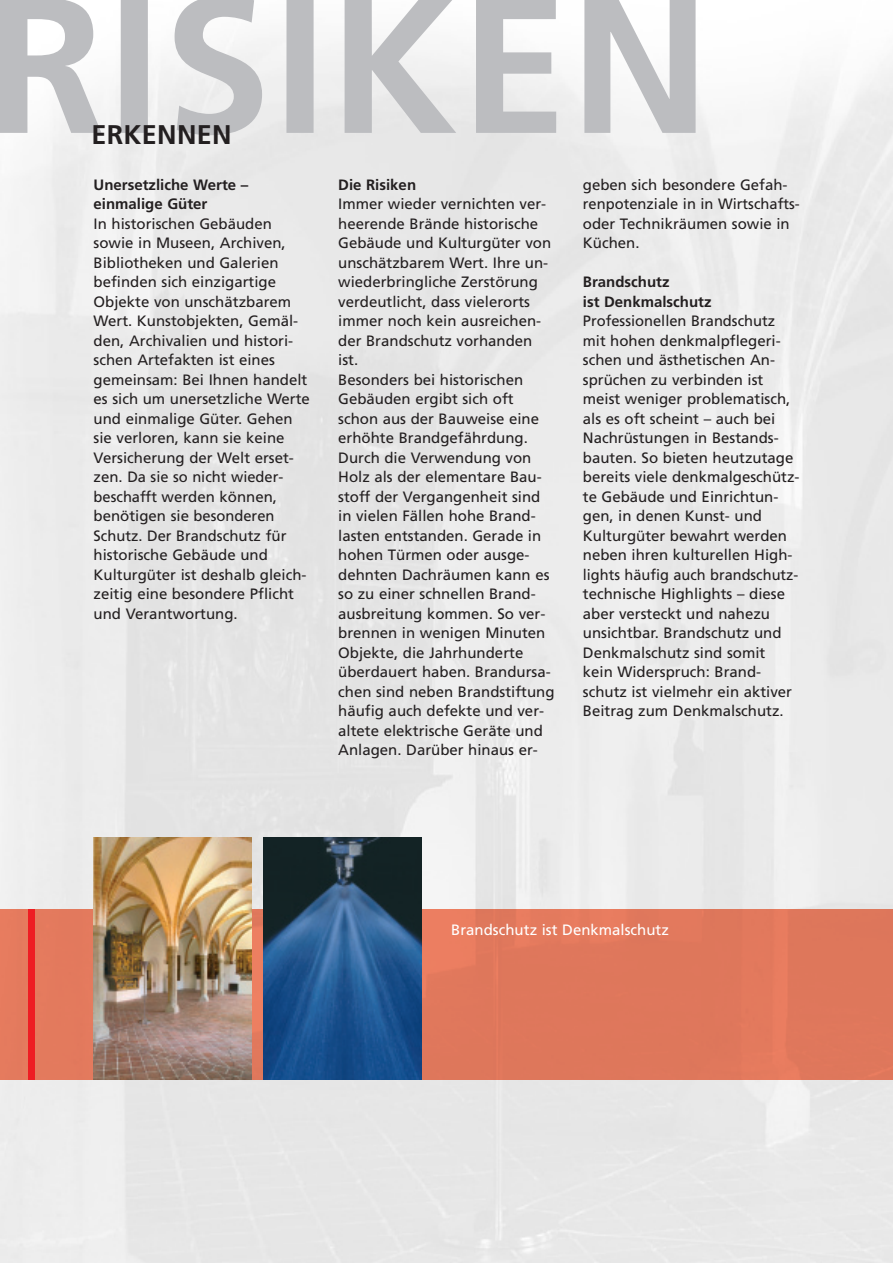
<style>
.page{position:relative;width:893px;height:1263px;background:#fff}
.page>*{position:absolute;margin:0;border:0;box-sizing:border-box;transform-origin:0 0}
.t1{font:700 27px "Frutiger";letter-spacing:.01em;color:#231f20}
.t2{font:15px/19.5px "Frutiger";color:#231f20}
.t3{font:700 15px/19.5px "Frutiger";color:#231f20}
.t4{font:15px "Frutiger";color:#fff}
</style>
<div class="page">
<img style="left:0;top:0;width:892px;height:1263px">
<img style="left:0;top:910px;width:892px;height:170px">
<img style="left:94px;top:838px;width:157px;height:242px">
<img style="left:264px;top:838px;width:157px;height:242px">
<div style="left:28px;top:910px;width:6px;height:170px;background:#ee1d23"></div>
<svg style="left:0;top:0;width:695px;height:135px"></svg>
<h1 class="t1" style="left:91px;top:124px;width:142px">ERKENNEN</h1>
<p class="t3" style="left:94px;top:176px;width:156px">Unersetzliche Werte – einmalige Güter</p>
<p class="t2" style="left:94px;top:215px;width:218px">In historischen Gebäuden sowie in Museen, Archiven,<br>Bibliotheken und Galerien befinden sich einzigartige<br>Objekte von unschätzbarem<br>Wert. Kunstobjekten, Gemäl&shy;den, Archivalien und histori&shy;schen Artefakten ist eines gemeinsam: Bei Ihnen handelt es sich um unersetzliche Werte und einmalige Güter. Gehen sie verloren, kann sie keine<br>Versicherung der Welt erset&shy;zen. Da sie so nicht wieder&shy;beschafft werden können, benötigen sie besonderen<br>Schutz. Der Brandschutz für historische Gebäude und<br>Kulturgüter ist deshalb gleich&shy;zeitig eine besondere Pflicht und Verantwortung.</p>
<p class="t3" style="left:338px;top:176px;width:79px">Die Risiken</p>
<p class="t2" style="left:338px;top:196px;width:218px">Immer wieder vernichten ver&shy;heerende Brände historische<br>Gebäude und Kulturgüter von unschätzbarem Wert. Ihre un&shy;wiederbringliche Zerstörung verdeutlicht, dass vielerorts immer noch kein ausreichen&shy;der Brandschutz vorhanden ist.<br>Besonders bei historischen<br>Gebäuden ergibt sich oft schon aus der Bauweise eine erhöhte Brandgefährdung.<br>Durch die Verwendung von<br>Holz als der elementare Bau&shy;stoff der Vergangenheit sind in vielen Fällen hohe Brand&shy;lasten entstanden. Gerade in hohen Türmen oder ausge&shy;dehnten Dachräumen kann es so zu einer schnellen Brand&shy;ausbreitung kommen. So ver&shy;brennen in wenigen Minuten<br>Objekte, die Jahrhunderte überdauert haben. Brandursa&shy;chen sind neben Brandstiftung häufig auch defekte und ver&shy;altete elektrische Geräte und<br>Anlagen. Darüber hinaus er-</p>
<p class="t2" style="left:583px;top:176px;width:218px">geben sich besondere Gefah&shy;renpotenziale in in Wirtschafts&shy;oder Technikräumen sowie in<br>Küchen.</p>
<p class="t3" style="left:583px;top:274px;width:130px">Brandschutz<br>ist Denkmalschutz</p>
<p class="t2" style="left:583px;top:313px;width:218px">Professionellen Brandschutz mit hohen denkmalpflegeri&shy;schen und ästhetischen An&shy;sprüchen zu verbinden ist meist weniger problematisch, als es oft scheint – auch bei<br>Nachrüstungen in Bestands&shy;bauten. So bieten heutzutage bereits viele denkmalgeschütz&shy;te Gebäude und Einrichtun&shy;gen, in denen Kunst- und<br>Kulturgüter bewahrt werden neben ihren kulturellen High&shy;lights häufig auch brandschutz&shy;technische Highlights – diese aber versteckt und nahezu unsichtbar. Brandschutz und<br>Denkmalschutz sind somit<br>kein Widerspruch: Brand&shy;schutz ist vielmehr ein aktiver<br>Beitrag zum Denkmalschutz.</p>
<p class="t4" style="left:451px;top:924px;width:219px">Brandschutz ist Denkmalschutz</p>
</div>
